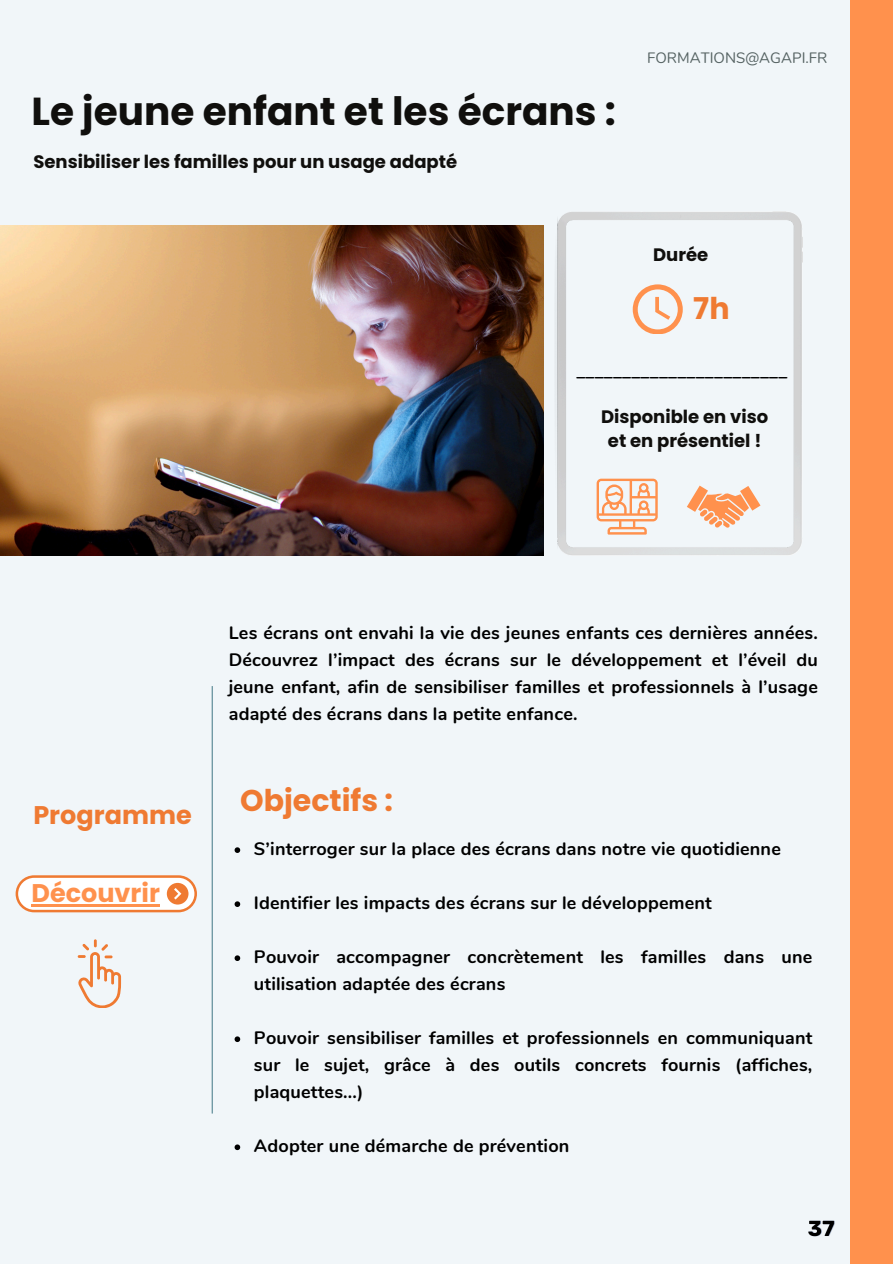
<style>
.page{position:relative;width:893px;height:1264px;background:#fff}
.page>*{position:absolute;margin:0;border:0;box-sizing:border-box;transform-origin:0 0}
.t1{font:700 39px "Poppins";color:#100f0d}
.t2{font:700 30px "Poppins";color:#ef7a32}
.t3{font:700 25.5px "Poppins";color:#ef7a32}
.t4{font:700 25.5px "Poppins";color:#ff914d}
.t5{font:700 18px/27px "Nunito";letter-spacing:.01em;color:#000;text-align:justify}
.t6{font:700 18px/24.8px "Poppins";color:#100f0d;text-align:center}
.t7{font:15px "Nunito";color:#556262}
</style>
<div class="page">
<div style="left:0;top:0;width:892px;height:1263px;background:#f1f6f9"></div>
<img style="left:0;top:226px;width:543px;height:329px">
<hr style="left:212px;top:686px;width:1px;height:427px;background:#558592">
<div style="left:850px;top:0;width:42px;height:1263px;background:#ff914d"></div>
<svg style="left:234px;top:847px;width:6px;height:6px"></svg>
<svg style="left:234px;top:901px;width:6px;height:6px"></svg>
<svg style="left:234px;top:955px;width:6px;height:6px"></svg>
<svg style="left:234px;top:1036px;width:6px;height:6px"></svg>
<svg style="left:234px;top:1144px;width:6px;height:6px"></svg>
<img style="left:555px;top:212px;width:247px;height:343px">
<svg style="left:596px;top:478px;width:61px;height:56px"></svg>
<svg style="left:686px;top:485px;width:74px;height:42px"></svg>
<svg style="left:632px;top:284px;width:50px;height:50px"></svg>
<img style="left:808px;top:1220px;width:27px;height:17px">
<svg style="left:16px;top:875px;width:181px;height:37px"></svg>
<hr style="left:31px;top:904px;width:129px;height:2px;background:#ff914d">
<svg style="left:78px;top:939px;width:43px;height:68px"></svg>
<h4 class="t1" style="left:31px;top:84px;width:586px">Le jeune enfant et les écrans :</h4>
<p class="t6" style="left:33px;top:149px;width:425px">Sensibiliser les familles pour un usage adapté</p>
<p class="t7" style="left:647px;top:48px;width:182px">FORMATIONS@AGAPI.FR</p>
<p class="t6" style="left:653px;top:242px;width:57px">Durée</p>
<p class="t2" style="left:693px;top:287px;width:38px">7h</p>
<p class="t5" style="left:576px;top:357px;width:212px">_______________________</p>
<p class="t6" style="left:601px;top:404px;width:169px">Disponible en viso et en présentiel !</p>
<h2 class="t3" style="left:33px;top:797px;width:160px">Programme</h2>
<h3 class="t4" style="left:31px;top:875px;width:130px">Découvrir</h3>
<p class="t5" style="left:229px;top:619px;width:590px">Les écrans ont envahi la vie des jeunes enfants ces dernières années.<br>Découvrez l’impact des écrans sur le développement et l’éveil du jeune enfant, afin de sensibiliser familles et professionnels à l’usage adapté des écrans dans la petite enfance.</p>
<h4 class="t2" style="left:240px;top:779px;width:154px">Objectifs :</h4>
<h1 class="t5" style="left:254px;top:835px;width:528px">S’interroger sur la place des écrans dans notre vie quotidienne</h1>
<p class="t5" style="left:254px;top:889px;width:459px">Identifier les impacts des écrans sur le développement</p>
<h4 class="t5" style="left:254px;top:943px;width:560px">Pouvoir accompagner concrètement les familles dans une utilisation adaptée des écrans</h4>
<p class="t5" style="left:254px;top:1024px;width:560px">Pouvoir sensibiliser familles et professionnels en communiquant sur le sujet, grâce à des outils concrets fournis (affiches, plaquettes...)</p>
<h2 class="t5" style="left:254px;top:1132px;width:317px">Adopter une démarche de prévention</h2>
</div>
